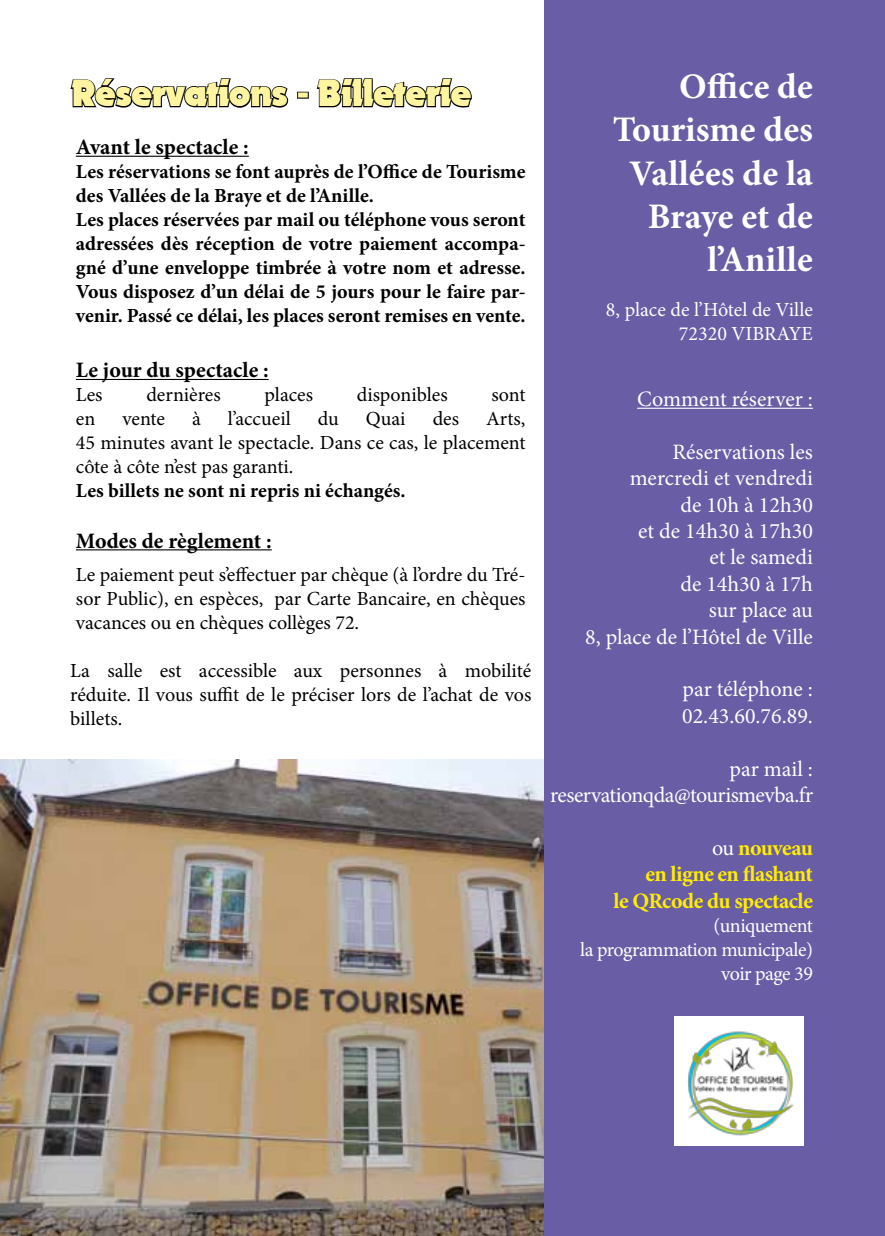
<style>
.page{position:relative;width:885px;height:1236px;background:#fff}
.page>*{position:absolute;margin:0;border:0;box-sizing:border-box;transform-origin:0 0}
.t1{font:700 36px/43.2px "Minion Pro";letter-spacing:.005em;color:#fff;text-align:right}
.t2{font:36px "November";color:#fff5a0}
.t3{font:22px/26.4px "Minion Pro";color:#fff;text-align:right}
.t4{font:700 22px "Minion Pro";color:#000}
.t5{font:700 22px/26.4px "Minion Pro";letter-spacing:-.025em;color:#ffed00;text-align:right}
.t6{font:22px/26.4px "Minion Pro";letter-spacing:-.02em;color:#fff;text-align:right}
.t7{font:20px/24px "Minion Pro";color:#000;text-align:justify}
.t8{font:700 20px/24px "Minion Pro";color:#000}
.t9{font:20px/24px "Minion Pro";letter-spacing:-.025em;color:#fff;text-align:right}
.t10{font:20px/24px "Minion Pro";color:#fff;text-align:right}
.s1{font-weight:400;color:#fff}
</style>
<div class="page">
<img style="left:0;top:760px;width:544px;height:476px">
<div style="left:544px;top:0;width:340px;height:1236px;background:#695da5"></div>
<svg style="left:70px;top:78px;width:219px;height:30px"></svg>
<div style="left:297px;top:92px;width:12px;height:7px;border:2px solid #000"></div>
<svg style="left:316px;top:78px;width:156px;height:30px"></svg>
<hr style="left:76px;top:156px;width:173px;height:1px;background:#000">
<hr style="left:76px;top:379px;width:193px;height:1px;background:#000">
<hr style="left:76px;top:549px;width:196px;height:1px;background:#000">
<hr style="left:637px;top:408px;width:175px;height:1px;background:#fff">
<div style="left:673px;top:1016px;width:130px;height:129px;background:#fff"></div>
<img style="left:673px;top:1023px;width:121px;height:115px">
<h1 class="t2" style="left:72px;top:72px;width:400px">Réservations - Billeterie</h1>
<p class="t4" style="left:76px;top:132px;width:174px">Avant le spectacle :</p>
<p class="t8" style="left:76px;top:159px;width:451px">Les réservations se font auprès de l’Office de Tourisme des Vallées de la Braye et de l’Anille.<br>Les places réservées par mail ou téléphone vous seront adressées dès réception de votre paiement accompa&shy;gné d’une enveloppe timbrée à votre nom et adresse.<br>Vous disposez d’un délai de 5 jours pour le faire par&shy;venir. Passé ce délai, les places seront remises en vente.</p>
<p class="t4" style="left:76px;top:355px;width:194px">Le jour du spectacle :</p>
<p class="t7" style="left:76px;top:383px;width:28px">Les</p>
<p class="t7" style="left:146px;top:383px;width:76px">dernières</p>
<p class="t7" style="left:264px;top:383px;width:50px">places</p>
<p class="t7" style="left:357px;top:383px;width:92px">disponibles</p>
<p class="t7" style="left:491px;top:383px;width:36px">sont</p>
<p class="t7" style="left:76px;top:407px;width:21px">en</p>
<p class="t7" style="left:122px;top:407px;width:44px">vente</p>
<p class="t7" style="left:192px;top:407px;width:10px">à</p>
<p class="t7" style="left:228px;top:407px;width:64px">l’accueil</p>
<p class="t7" style="left:318px;top:407px;width:22px">du</p>
<p class="t7" style="left:366px;top:407px;width:41px">Quai</p>
<p class="t7" style="left:432px;top:407px;width:28px">des</p>
<p class="t7" style="left:76px;top:407px;width:451px;text-indent:410px">Arts, 45 minutes avant le spectacle. Dans ce cas, le placement côte à côte n’est pas garanti.</p>
<p class="t8" style="left:76px;top:479px;width:331px">Les billets ne sont ni repris ni échangés.</p>
<p class="t4" style="left:76px;top:525px;width:197px">Modes de règlement :</p>
<p class="t7" style="left:76px;top:563px;width:451px">Le paiement peut s’effectuer par chèque (à l’ordre du Tré&shy;sor Public), en espèces, par Carte Bancaire, en chèques vacances ou en chèques collèges 72.</p>
<p class="t7" style="left:70px;top:659px;width:462px">La salle est accessible aux personnes à mobilité réduite. Il vous suffit de le préciser lors de l’achat de vos billets.</p>
<h1 class="t1" style="left:612px;top:65px;width:202px">Office de<br>Tourisme des<br>Vallées de la<br>Braye et de l’Anille</h1>
<p class="t10" style="left:606px;top:298px;width:208px">8, place de l’Hôtel de Ville<br>72320 VIBRAYE</p>
<p class="t3" style="left:637px;top:386px;width:177px">Comment réserver :</p>
<p class="t3" style="left:585px;top:439px;width:229px">Réservations les<br>mercredi et vendredi<br>de 10h à 12h30<br>et de 14h30 à 17h30<br>et le samedi<br>de 14h30 à 17h<br>sur place au<br>8, place de l’Hôtel de Ville</p>
<p class="t3" style="left:682px;top:676px;width:132px;text-align:left">par téléphone :<br>02.43.60.76.89.</p>
<p class="t6" style="left:550px;top:756px;width:264px">par mail : reservationqda@tourismevba.fr</p>
<p class="t5" style="left:613px;top:834px;width:201px"><span class="s1">ou</span> nouveau<br>en ligne en flashant<br>le QRcode du spectacle</p>
<p class="t9" style="left:580px;top:913px;width:234px">(uniquement<br>la programmation municipale) voir page 39</p>
</div>
